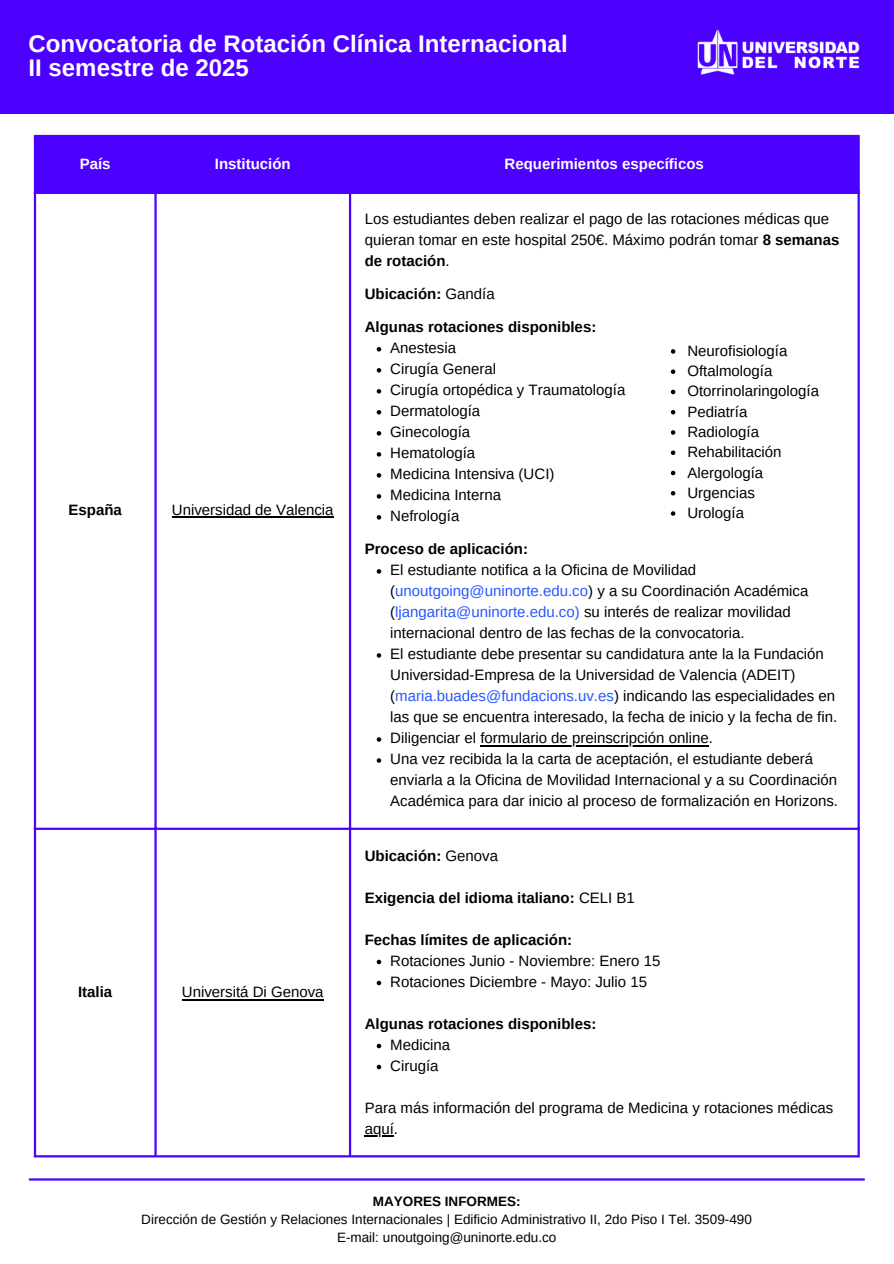
<style>
.page{position:relative;width:894px;height:1264px;background:#fff}
.page>*{position:absolute;margin:0;border:0;box-sizing:border-box;transform-origin:0 0}
.t1{font:700 24px/23.7px "Arimo";color:#fff}
.t2{font:15px/21px "Arimo";color:#000}
.t3{font:700 15px "Arimo";color:#000}
.t4{font:700 15px "Arimo";color:#fff}
.t5{font:13.5px "Arimo";color:#000}
.t6{font:700 13.5px "Arimo";color:#000}
.s1{font-weight:700}
.s2{font-weight:400}
.s3{color:#2757ff}
</style>
<div class="page">
<hr style="left:30px;top:1178px;width:833px;height:2px;background:#4c00ff">
<div style="left:36px;top:137px;width:821px;height:55px;background:#4c00ff"></div>
<hr style="left:172px;top:516px;width:161px;height:2px;background:#000">
<svg style="left:376px;top:347px;width:5px;height:4px"></svg>
<svg style="left:376px;top:368px;width:5px;height:4px"></svg>
<svg style="left:376px;top:389px;width:5px;height:4px"></svg>
<svg style="left:376px;top:410px;width:5px;height:4px"></svg>
<svg style="left:376px;top:431px;width:5px;height:4px"></svg>
<svg style="left:376px;top:452px;width:5px;height:4px"></svg>
<svg style="left:376px;top:473px;width:5px;height:4px"></svg>
<svg style="left:376px;top:494px;width:5px;height:4px"></svg>
<svg style="left:376px;top:515px;width:5px;height:4px"></svg>
<svg style="left:376px;top:569px;width:5px;height:4px"></svg>
<svg style="left:376px;top:653px;width:5px;height:4px"></svg>
<svg style="left:376px;top:737px;width:5px;height:4px"></svg>
<hr style="left:480px;top:744px;width:228px;height:2px;background:#000">
<svg style="left:376px;top:758px;width:5px;height:4px"></svg>
<hr style="left:182px;top:998px;width:141px;height:2px;background:#000">
<svg style="left:376px;top:959px;width:5px;height:5px"></svg>
<svg style="left:376px;top:980px;width:5px;height:5px"></svg>
<svg style="left:376px;top:1043px;width:5px;height:5px"></svg>
<svg style="left:376px;top:1064px;width:5px;height:5px"></svg>
<hr style="left:364px;top:1135px;width:30px;height:1px;background:#000">
<hr style="left:34px;top:137px;width:2px;height:1018px;background:#4c00ff">
<hr style="left:154px;top:137px;width:3px;height:1018px;background:#4c00ff">
<hr style="left:349px;top:137px;width:2px;height:1018px;background:#4c00ff">
<hr style="left:857px;top:137px;width:2px;height:1018px;background:#4c00ff">
<hr style="left:34px;top:135px;width:825px;height:2px;background:#4c00ff">
<hr style="left:34px;top:192px;width:825px;height:2px;background:#4c00ff">
<hr style="left:34px;top:827px;width:825px;height:3px;background:#4c00ff">
<hr style="left:34px;top:1155px;width:825px;height:2px;background:#4c00ff">
<svg style="left:670px;top:349px;width:5px;height:5px"></svg>
<svg style="left:670px;top:369px;width:5px;height:5px"></svg>
<svg style="left:670px;top:390px;width:5px;height:4px"></svg>
<svg style="left:670px;top:410px;width:5px;height:4px"></svg>
<svg style="left:670px;top:430px;width:5px;height:5px"></svg>
<svg style="left:670px;top:450px;width:5px;height:5px"></svg>
<svg style="left:670px;top:471px;width:5px;height:4px"></svg>
<svg style="left:670px;top:491px;width:5px;height:4px"></svg>
<svg style="left:670px;top:511px;width:5px;height:5px"></svg>
<div style="left:0;top:0;width:893px;height:114px;background:#4c00ff"></div>
<img style="left:697px;top:29px;width:163px;height:46px">
<p class="t1" style="left:29px;top:32px;width:540px">Convocatoria de Rotación Clínica Internacional<br>II semestre de 2025</p>
<p class="t4" style="left:80px;top:155px;width:32px">País</p>
<p class="t4" style="left:215px;top:155px;width:77px">Institución</p>
<p class="t4" style="left:504px;top:155px;width:201px">Requerimientos específicos</p>
<p class="t3" style="left:69px;top:501px;width:55px">España</p>
<p class="t2" style="left:172px;top:499px;width:163px">Universidad de Valencia</p>
<p class="t3" style="left:78px;top:983px;width:36px">Italia</p>
<p class="t2" style="left:182px;top:981px;width:143px">Universitá Di Genova</p>
<p class="t2" style="left:364px;top:208px;width:476px">Los estudiantes deben realizar el pago de las rotaciones médicas que quieran tomar en este hospital 250€. Máximo podrán tomar <span class="s1">8 semanas de rotación</span>.</p>
<p class="t3" style="left:364px;top:285px;width:132px">Ubicación: <span class="s2">Gandía</span></p>
<p class="t3" style="left:364px;top:318px;width:233px">Algunas rotaciones disponibles:</p>
<p class="t2" style="left:390px;top:337px;width:67px">Anestesia</p>
<p class="t2" style="left:390px;top:358px;width:107px">Cirugía General</p>
<p class="t2" style="left:390px;top:379px;width:236px">Cirugía ortopédica y Traumatología</p>
<p class="t2" style="left:390px;top:400px;width:91px">Dermatología</p>
<p class="t2" style="left:390px;top:421px;width:82px">Ginecología</p>
<p class="t2" style="left:390px;top:442px;width:87px">Hematología</p>
<p class="t2" style="left:390px;top:463px;width:166px">Medicina Intensiva (UCI)</p>
<p class="t2" style="left:390px;top:484px;width:112px">Medicina Interna</p>
<p class="t2" style="left:390px;top:505px;width:71px">Nefrología</p>
<p class="t3" style="left:364px;top:540px;width:165px">Proceso de aplicación:</p>
<p class="t2" style="left:390px;top:559px;width:419px">El estudiante notifica a la Oficina de Movilidad (<span class="s3">unoutgoing@uninorte.edu.co</span>) y a su Coordinación Académica (<span class="s3">ljangarita@uninorte.edu.co)</span> su interés de realizar movilidad internacional dentro de las fechas de la convocatoria.</p>
<p class="t2" style="left:390px;top:643px;width:448px">El estudiante debe presentar su candidatura ante la la Fundación Universidad-Empresa de la Universidad de Valencia (ADEIT) (<span class="s3">maria.buades@fundacions.uv.es</span>) indicando las especialidades en las que se encuentra interesado, la fecha de inicio y la fecha de fin.</p>
<p class="t2" style="left:390px;top:727px;width:324px">Diligenciar el formulario de preinscripción online.</p>
<p class="t2" style="left:390px;top:748px;width:424px">Una vez recibida la la carta de aceptación, el estudiante deberá</p>
<p class="t2" style="left:390px;top:769px;width:449px">enviarla a la Oficina de Movilidad Internacional y a su Coordinación<br>Académica para dar inicio al proceso de formalización en Horizons.</p>
<p class="t2" style="left:687px;top:340px;width:102px">Neurofisiología</p>
<p class="t2" style="left:687px;top:360px;width:87px">Oftalmología</p>
<p class="t2" style="left:687px;top:381px;width:133px">Otorrinolaringología</p>
<p class="t2" style="left:687px;top:401px;width:62px">Pediatría</p>
<p class="t2" style="left:687px;top:421px;width:73px">Radiología</p>
<p class="t2" style="left:687px;top:441px;width:96px">Rehabilitación</p>
<p class="t2" style="left:687px;top:462px;width:77px">Alergología</p>
<p class="t2" style="left:687px;top:482px;width:69px">Urgencias</p>
<p class="t2" style="left:687px;top:502px;width:58px">Urología</p>
<p class="t3" style="left:364px;top:847px;width:135px">Ubicación: <span class="s2">Genova</span></p>
<p class="t3" style="left:364px;top:889px;width:272px">Exigencia del idioma italiano: <span class="s2">CELI B1</span></p>
<p class="t3" style="left:364px;top:931px;width:209px">Fechas límites de aplicación:</p>
<p class="t2" style="left:390px;top:950px;width:271px">Rotaciones Junio - Noviembre: Enero 15</p>
<p class="t2" style="left:390px;top:971px;width:258px">Rotaciones Diciembre - Mayo: Julio 15</p>
<p class="t3" style="left:364px;top:1015px;width:233px">Algunas rotaciones disponibles:</p>
<p class="t2" style="left:390px;top:1034px;width:62px">Medicina</p>
<p class="t2" style="left:390px;top:1055px;width:50px">Cirugía</p>
<p class="t2" style="left:364px;top:1097px;width:470px">Para más información del programa de Medicina y rotaciones médicas</p>
<p class="t2" style="left:364px;top:1118px;width:35px">aquí.</p>
<p class="t6" style="left:373px;top:1193px;width:149px">MAYORES INFORMES:</p>
<h1 class="t5" style="left:141px;top:1211px;width:612px">Dirección de Gestión y Relaciones Internacionales | Edificio Administrativo II, 2do Piso I Tel. 3509-490</h1>
<p class="t5" style="left:337px;top:1229px;width:221px">E-mail: unoutgoing@uninorte.edu.co</p>
</div>
